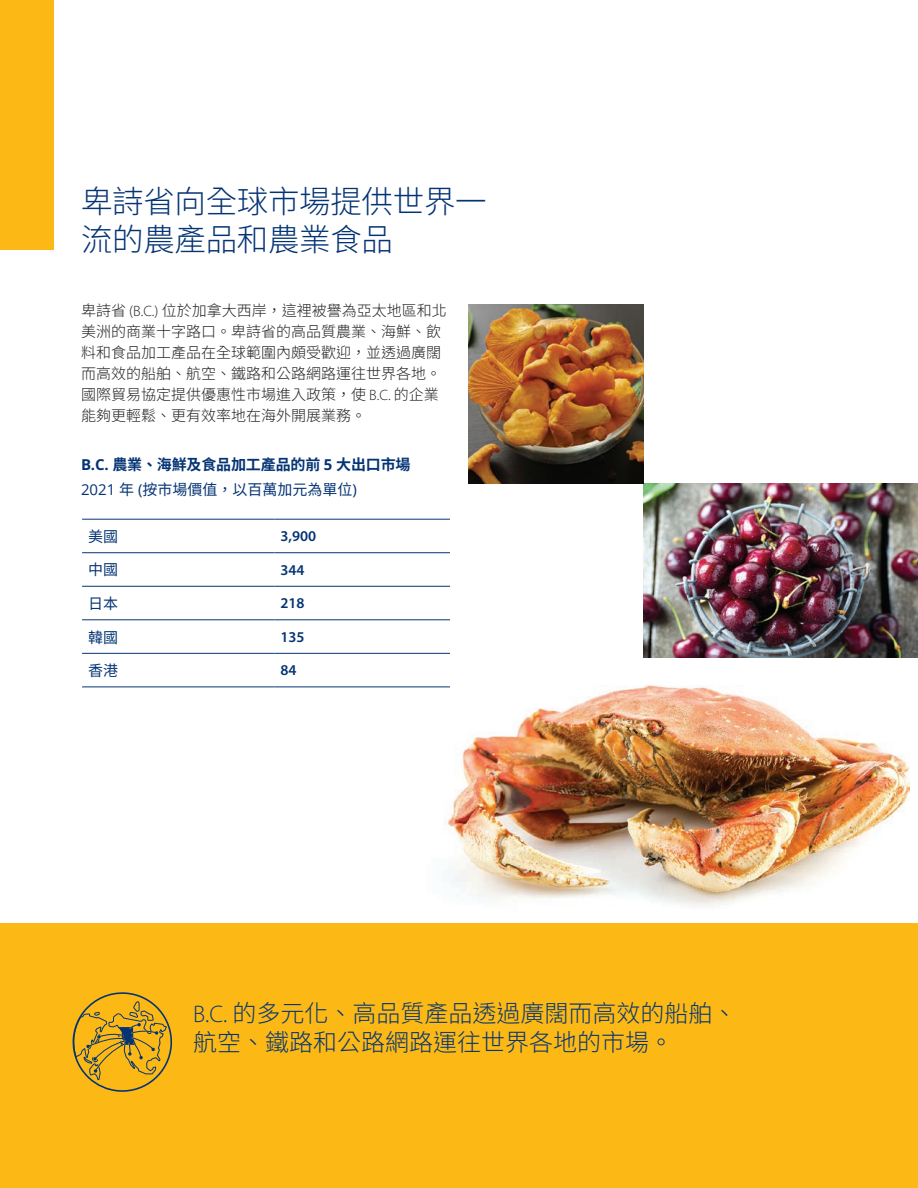
<style>
.page{position:relative;width:918px;height:1188px;background:#fff}
.page>*{position:absolute;margin:0;border:0;box-sizing:border-box;transform-origin:0 0}
.t1{font:300 31.5px/37.8px "Noto Sans CJ Ktc";letter-spacing:-.01em;color:#053474}
.t2{font:300 24px/28.8px "Noto Sans CJ Ktc";color:#073674}
.t3{font:300 15px/21px "Noto Sans CJ Ktc";color:#231f20}
.t4{font:15px "Noto Sans CJ Ktc";color:#053474}
.t5{font:700 15px "Noto Sans CJ Ktc";letter-spacing:-.01em;color:#053474}
.t6{font:600 15px "Myriad Pro";color:#053474}
.s1{font-family:"Myriad Pro"}
.s2{font-family:"Open Sans"}
</style>
<div class="page">
<img style="left:421px;top:686px;width:488px;height:220px">
<div style="left:0;top:923px;width:918px;height:265px;background:#fcb814"></div>
<div style="left:0;top:0;width:54px;height:249px;background:#fcb814"></div>
<hr style="left:82px;top:519px;width:192px;height:1px;background:#053474">
<hr style="left:274px;top:519px;width:176px;height:1px;background:#053474">
<hr style="left:82px;top:552px;width:192px;height:1px;background:#053474">
<hr style="left:274px;top:552px;width:176px;height:1px;background:#053474">
<hr style="left:82px;top:586px;width:192px;height:1px;background:#053474">
<hr style="left:274px;top:586px;width:176px;height:1px;background:#053474">
<hr style="left:82px;top:620px;width:192px;height:1px;background:#053474">
<hr style="left:274px;top:620px;width:176px;height:1px;background:#053474">
<hr style="left:82px;top:653px;width:192px;height:1px;background:#053474">
<hr style="left:274px;top:653px;width:176px;height:1px;background:#053474">
<hr style="left:82px;top:687px;width:192px;height:1px;background:#053474">
<hr style="left:274px;top:687px;width:176px;height:1px;background:#053474">
<img style="left:644px;top:484px;width:274px;height:174px">
<img style="left:468px;top:304px;width:176px;height:180px">
<svg style="left:73px;top:992px;width:100px;height:100px"></svg>
<p class="t1" style="left:81px;top:183px;width:407px">卑詩省向全球市場提供世界一流的農產品和農業食品</p>
<p class="t3" style="left:81px;top:301px;width:367px">卑詩省 <span class="s1">(B.C.)</span> 位於加拿大西岸，這裡被譽為亞太地區和北美洲的商業十字路口。卑詩省的高品質農業、海鮮、飲料和食品加工產品在全球範圍內頗受歡迎，並透過廣闊而高效的船舶、航空、鐵路和公路網路運往世界各地。國際貿易協定提供優惠性市場進入政策，使 <span class="s1">B.C.</span> 的企業能夠更輕鬆、更有效率地在海外開展業務。</p>
<p class="t5" style="left:81px;top:456px;width:331px"><span class="s2">B.C.</span> 農業、海鮮及食品加工產品的前 <span class="s2">5</span> 大出口市場</p>
<p class="t4" style="left:81px;top:481px;width:277px"><span class="s2">2021</span> 年 <span class="s2">(</span>按市場價值，以百萬加元為單位<span class="s2">)</span></p>
<p class="t4" style="left:88px;top:528px;width:31px">美國</p>
<p class="t6" style="left:280px;top:527px;width:37px">3,900</p>
<p class="t4" style="left:88px;top:562px;width:31px">中國</p>
<p class="t6" style="left:280px;top:560px;width:26px">344</p>
<p class="t4" style="left:88px;top:595px;width:31px">日本</p>
<p class="t6" style="left:280px;top:594px;width:26px">218</p>
<p class="t4" style="left:88px;top:629px;width:31px">韓國</p>
<p class="t6" style="left:280px;top:627px;width:26px">135</p>
<p class="t4" style="left:88px;top:662px;width:31px">香港</p>
<p class="t6" style="left:280px;top:661px;width:18px">84</p>
<p class="t2" style="left:193px;top:1000px;width:545px"><span class="s1">B.C.</span> 的多元化、高品質產品透過廣闊而高效的船舶、航空、鐵路和公路網路運往世界各地的市場。</p>
</div>
